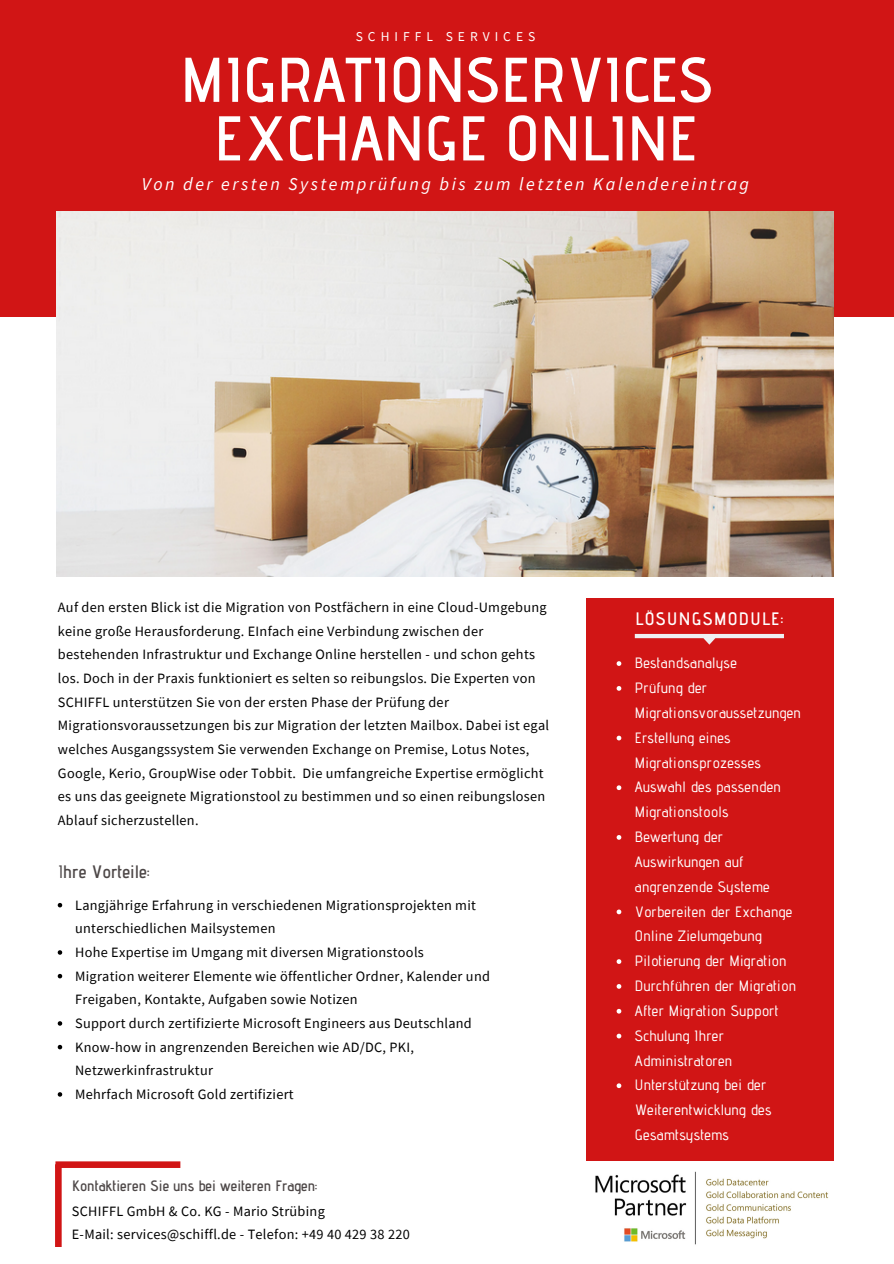
<style>
.page{position:relative;width:894px;height:1264px;background:#fff}
.page>*{position:absolute;margin:0;border:0;box-sizing:border-box;transform-origin:0 0}
.t1{font:600 63px/58.5px "Advent Pro";color:#fff;text-align:center}
.t2{font:italic 18px "Source Sans Pro";letter-spacing:.14em;color:#fff}
.t3{font:600 18px "Advent Pro";letter-spacing:.07em;color:#fff}
.t4{font:600 18px "Advent Pro";color:#4d4747}
.t5{font:500 15px/24.8px "Advent Pro";letter-spacing:.02em;color:#fff}
.t6{font:600 15px "Advent Pro";color:#4d4747}
.t7{font:14.25px/23.7px "Source Sans Pro";letter-spacing:.02em;color:#000}
.t8{font:13.5px "Source Sans Pro";letter-spacing:.37em;color:#fff}
.s1{font-weight:500}
</style>
<div class="page">
<div style="left:0;top:0;width:893px;height:317px;background:#d11515"></div>
<div style="left:585px;top:598px;width:248px;height:562px;background:#d11515"></div>
<img style="left:57px;top:211px;width:775px;height:365px">
<svg style="left:58px;top:903px;width:4px;height:4px"></svg>
<svg style="left:58px;top:950px;width:4px;height:4px"></svg>
<svg style="left:58px;top:973px;width:4px;height:5px"></svg>
<svg style="left:58px;top:1021px;width:4px;height:4px"></svg>
<svg style="left:58px;top:1044px;width:4px;height:5px"></svg>
<svg style="left:58px;top:1092px;width:4px;height:4px"></svg>
<svg style="left:616px;top:661px;width:5px;height:5px"></svg>
<svg style="left:616px;top:686px;width:5px;height:4px"></svg>
<svg style="left:616px;top:735px;width:5px;height:5px"></svg>
<svg style="left:616px;top:785px;width:5px;height:5px"></svg>
<svg style="left:616px;top:835px;width:5px;height:4px"></svg>
<svg style="left:616px;top:909px;width:5px;height:5px"></svg>
<svg style="left:616px;top:959px;width:5px;height:4px"></svg>
<svg style="left:616px;top:984px;width:5px;height:4px"></svg>
<svg style="left:616px;top:1008px;width:5px;height:5px"></svg>
<svg style="left:616px;top:1033px;width:5px;height:5px"></svg>
<svg style="left:616px;top:1083px;width:5px;height:5px"></svg>
<svg style="left:634px;top:634px;width:149px;height:10px"></svg>
<svg style="left:55px;top:1161px;width:125px;height:85px"></svg>
<img style="left:595px;top:1171px;width:234px;height:74px">
<p class="t8" style="left:355px;top:28px;width:181px">SCHIFFL SERVICES</p>
<h1 class="t1" style="left:180px;top:50px;width:534px">MIGRATIONSERVICES<br>EXCHANGE ONLINE</h1>
<p class="t2" style="left:142px;top:173px;width:608px">Von der ersten Systemprüfung bis zum letzten Kalendereintrag</p>
<p class="t7" style="left:58px;top:595px;width:492px">Auf den ersten Blick ist die Migration von Postfächern in eine Cloud-Umgebung keine große Herausforderung. EInfach eine Verbindung zwischen der bestehenden Infrastruktur und Exchange Online herstellen - und schon gehts los. Doch in der Praxis funktioniert es selten so reibungslos. Die Experten von SCHIFFL unterstützen Sie von der ersten Phase der Prüfung der Migrationsvoraussetzungen bis zur Migration der letzten Mailbox. Dabei ist egal welches Ausgangssystem Sie verwenden Exchange on Premise, Lotus Notes, Google, Kerio, GroupWise oder Tobbit. Die umfangreiche Expertise ermöglicht es uns das geeignete Migrationstool zu bestimmen und so einen reibungslosen Ablauf sicherzustellen.</p>
<p class="t4" style="left:58px;top:860px;width:93px"><span class="s1">I</span>hre Vorteile:</p>
<p class="t7" style="left:75px;top:892px;width:416px">Langjährige Erfahrung in verschiedenen Migrationsprojekten mit unterschiedlichen Mailsystemen<br>Hohe Expertise im Umgang mit diversen Migrationstools<br>Migration weiterer Elemente wie öffentlicher Ordner, Kalender und Freigaben, Kontakte, Aufgaben sowie Notizen<br>Support durch zertifizierte Microsoft Engineers aus Deutschland Know-how in angrenzenden Bereichen wie AD/DC, PKI, Netzwerkinfrastruktur<br>Mehrfach Microsoft Gold zertifiziert</p>
<p class="t6" style="left:72px;top:1176px;width:246px">Kontaktieren Sie uns bei weiteren Fragen:</p>
<p class="t7" style="left:72px;top:1198px;width:339px">SCHIFFL GmbH &amp; Co. KG - Mario Strübing<br>E-Mail: services@schiffl.de - Telefon: +49 40 429 38 220</p>
<p class="t3" style="left:635px;top:607px;width:149px">LÖSUNGSMODULE:</p>
<p class="t5" style="left:634px;top:650px;width:168px">Bestandsanalyse<br>Prüfung der<br>Migrationsvoraussetzungen<br>Erstellung eines<br>Migrationsprozesses<br>Auswahl des passenden<br>Migrationstools<br>Bewertung der<br>Auswirkungen auf angrenzende Systeme<br>Vorbereiten der Exchange<br>Online Zielumgebung<br>Pilotierung der Migration<br>Durchführen der Migration<br>After Migration Support<br>Schulung Ihrer<br>Administratoren<br>Unterstützung bei der<br>Weiterentwicklung des<br>Gesamtsystems</p>
</div>
